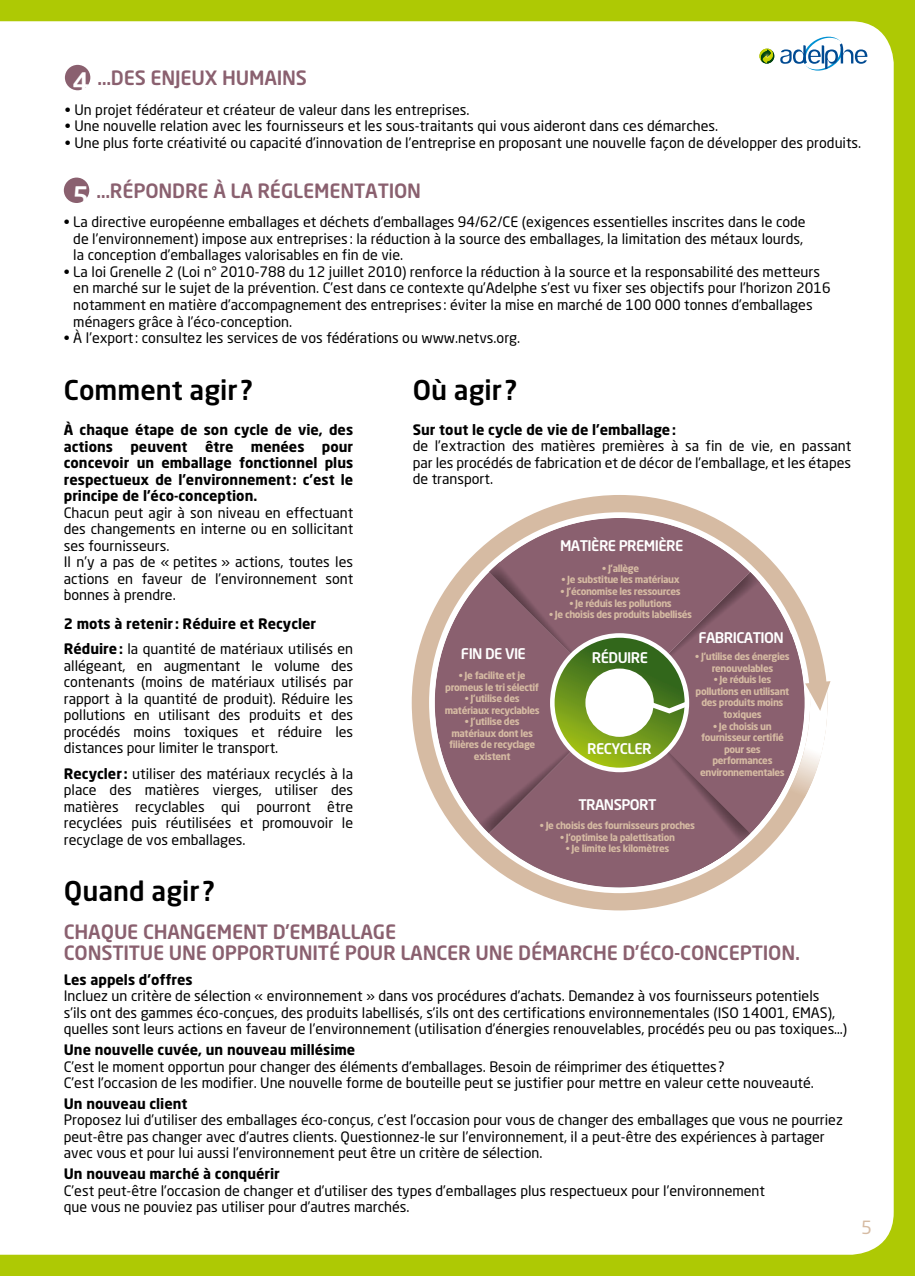
<style>
.page{position:relative;width:915px;height:1276px;background:#fff}
.page>*{position:absolute;margin:0;border:0;box-sizing:border-box;transform-origin:0 0}
.t1{font:500 27px "Neo Sans Std";color:#000}
.t2{font:500 26.55px "Neo Sans Std";color:#fff}
.t3{font:500 19.5px/21px "Neo Sans Std";letter-spacing:-.01em;color:#8a606f}
.t4{font:18px "Neo Sans Std";color:#d6bba3}
.t5{font:500 14.55px "Neo Sans Std";letter-spacing:-.04em;color:#fff}
.t6{font:14.25px/16.5px "Neo Sans Std";color:#000}
.t7{font:700 14.25px/16.5px "Neo Sans Std";color:#000;text-align:justify}
.t8{font:700 9.75px/11.6px "Neo Sans Std";letter-spacing:-.04em;color:#d6bba3;text-align:center}
.s1{font-weight:400}
.s2{font-weight:700}
</style>
<div class="page">
<div style="left:0;top:0;width:914px;height:1276px;background:#aec904"></div>
<div style="left:0;top:21px;width:893px;height:1233px;background:#fff"></div>
<div style="left:404px;top:488px;width:430px;height:429px;background:#fff;border-radius:50%"></div>
<svg style="left:411px;top:495px;width:416px;height:415px;background:#dbc3ae"></svg>
<svg style="left:750px;top:572px;width:54px;height:61px"></svg>
<svg style="left:750px;top:572px;width:10px;height:11px"></svg>
<svg style="left:488px;top:518px;width:262px;height:115px;background:#9c7881"></svg>
<img style="left:488px;top:562px;width:112px;height:10px">
<svg style="left:434px;top:572px;width:185px;height:261px;background:#9d7982"></svg>
<img style="left:479px;top:722px;width:9px;height:111px">
<svg style="left:488px;top:633px;width:346px;height:254px;background:#a08985"></svg>
<div style="left:65px;top:65px;width:25px;height:25px;background:#8a606f;border-radius:50%"></div>
<div style="left:64px;top:178px;width:25px;height:25px;background:#8a606f;border-radius:50%"></div>
<img style="left:754px;top:37px;width:32px;height:38px">
<img style="left:754px;top:38px;width:30px;height:36px">
<img style="left:760px;top:49px;width:14px;height:15px">
<img style="left:759px;top:49px;width:13px;height:14px">
<svg style="left:780px;top:37px;width:87px;height:34px;background:#c4d8e8"></svg>
<h2 class="t2" style="left:72px;top:66px;width:18px">4</h2>
<h3 class="t3" style="left:97px;top:67px;width:211px">…DES ENJEUX HUMAINS</h3>
<p class="t6" style="left:65px;top:101px;width:406px">• Un projet fédérateur et créateur de valeur dans les entreprises.</p>
<p class="t6" style="left:65px;top:118px;width:654px">• Une nouvelle relation avec les fournisseurs et les sous-traitants qui vous aideront dans ces démarches.</p>
<p class="t6" style="left:65px;top:134px;width:797px">• Une plus forte créativité ou capacité d’innovation de l’entreprise en proposant une nouvelle façon de développer des produits.</p>
<h2 class="t2" style="left:72px;top:180px;width:18px">5</h2>
<h3 class="t3" style="left:96px;top:180px;width:326px">…RÉPONDRE À LA RÉGLEMENTATION</h3>
<p class="t6" style="left:73px;top:214px;width:733px;text-indent:-9px">• La directive européenne emballages et déchets d’emballages 94/62/CE (exigences essentielles inscrites dans le code de l’environnement) impose aux entreprises : la réduction à la source des emballages, la limitation des métaux lourds, la conception d’emballages valorisables en fin de vie.</p>
<p class="t6" style="left:73px;top:263px;width:758px;text-indent:-9px">• La loi Grenelle 2 (Loi n° 2010-788 du 12 juillet 2010) renforce la réduction à la source et la responsabilité des metteurs en marché sur le sujet de la prévention. C’est dans ce contexte qu’Adelphe s’est vu fixer ses objectifs pour l’horizon 2016 notamment en matière d’accompagnement des entreprises : éviter la mise en marché de 100 000 tonnes d’emballages ménagers grâce à l’éco-conception.</p>
<p class="t6" style="left:64px;top:329px;width:458px">• À l’export : consultez les services de vos fédérations ou www.netvs.org.</p>
<h1 class="t1" style="left:64px;top:373px;width:190px">COMMENT AGIR ?</h1>
<h1 class="t1" style="left:412px;top:373px;width:106px">OÙ AGIR ?</h1>
<p class="t7" style="left:64px;top:421px;width:291px">À chaque étape de son cycle de vie, des actions peuvent être menées pour concevoir un emballage fonctionnel plus respectueux de l’environnement : c’est le principe de l’éco-conception.</p>
<p class="t6" style="left:64px;top:504px;width:291px">Chacun peut agir à son niveau en effectuant des changements en interne ou en sollicitant ses fournisseurs.<br>Il n’y a pas de « petites » actions, toutes les actions en faveur de l’environnement sont bonnes à prendre.</p>
<p class="t7" style="left:64px;top:611px;width:291px;line-height:25px">2 mots à retenir : Réduire et Recycler<br>Réduire : <span class="s1">la quantité de matériaux utilisés en</span></p>
<p class="t6" style="left:64px;top:657px;width:291px;text-align:justify">allégeant, en augmentant le volume des contenants (moins de matériaux utilisés par rapport à la quantité de produit). Réduire les pollutions en utilisant des produits et des procédés moins toxiques et réduire les distances pour limiter le transport.</p>
<p class="t6" style="left:64px;top:765px;width:291px;text-align:justify"><span class="s2">Recycler :</span> utiliser des matériaux recyclés à la place des matières vierges, utiliser des matières recyclables qui pourront être recyclées puis réutilisées et promouvoir le recyclage de vos emballages.</p>
<h1 class="t1" style="left:64px;top:874px;width:152px">QUAND AGIR ?</h1>
<p class="t7" style="left:412px;top:421px;width:264px">Sur tout le cycle de vie de l’emballage :</p>
<p class="t6" style="left:412px;top:437px;width:439px;text-align:justify">de l’extraction des matières premières à sa fin de vie, en passant par les procédés de fabrication et de décor de l’emballage, et les étapes de transport.</p>
<p class="t5" style="left:560px;top:536px;width:125px">MATIÈRE PREMIÈRE</p>
<p class="t8" style="left:602px;top:562px;width:38px">• J’allège</p>
<p class="t8" style="left:561px;top:574px;width:120px">• Je substitue les matériaux</p>
<p class="t8" style="left:560px;top:585px;width:122px">• J’économise les ressources</p>
<p class="t8" style="left:569px;top:597px;width:104px">• Je réduis les pollutions</p>
<p class="t8" style="left:549px;top:608px;width:144px">• Je choisis des produits labellisés</p>
<p class="t5" style="left:461px;top:644px;width:67px">FIN DE VIE</p>
<p class="t5" style="left:591px;top:648px;width:58px">RÉDUIRE</p>
<p class="t8" style="left:445px;top:669px;width:95px">• Je facilite et je promeus le tri sélectif</p>
<p class="t8" style="left:444px;top:692px;width:96px">• J’utilise des matériaux recyclables</p>
<p class="t8" style="left:449px;top:715px;width:88px">• J’utilise des matériaux dont les filières de recyclage existent</p>
<p class="t5" style="left:587px;top:739px;width:66px">RECYCLER</p>
<p class="t5" style="left:578px;top:795px;width:80px">TRANSPORT</p>
<p class="t5" style="left:698px;top:628px;width:87px">FABRICATION</p>
<p class="t8" style="left:695px;top:650px;width:96px">• J’utilise des énergies renouvelables</p>
<p class="t8" style="left:695px;top:673px;width:95px">• Je réduis les pollutions en utilisant des produits moins toxiques</p>
<p class="t8" style="left:700px;top:720px;width:86px">• Je choisis un fournisseur certifié pour ses performances environnementales</p>
<p class="t8" style="left:539px;top:819px;width:157px">• Je choisis des fournisseurs proches</p>
<p class="t8" style="left:560px;top:831px;width:116px">• J’optimise la palettisation</p>
<p class="t8" style="left:565px;top:842px;width:105px">• Je limite les kilomètres</p>
<h3 class="t3" style="left:64px;top:920px;width:737px">CHAQUE CHANGEMENT D’EMBALLAGE<br>CONSTITUE UNE OPPORTUNITÉ POUR LANCER UNE DÉMARCHE D’ÉCO-CONCEPTION.</h3>
<p class="t7" style="left:64px;top:971px;width:130px">Les appels d’offres</p>
<p class="t6" style="left:64px;top:987px;width:784px">Incluez un critère de sélection « environnement » dans vos procédures d’achats. Demandez à vos fournisseurs potentiels<br>s’ils ont des gammes éco-conçues, des produits labellisés, s’ils ont des certifications environnementales (ISO 14001, EMAS), quelles sont leurs actions en faveur de l’environnement (utilisation d’énergies renouvelables, procédés peu ou pas toxiques…)</p>
<p class="t7" style="left:64px;top:1041px;width:293px">Une nouvelle cuvée, un nouveau millésime</p>
<p class="t6" style="left:64px;top:1058px;width:751px">C’est le moment opportun pour changer des éléments d’emballages. Besoin de réimprimer des étiquettes ?<br>C’est l’occasion de les modifier. Une nouvelle forme de bouteille peut se justifier pour mettre en valeur cette nouveauté.</p>
<p class="t7" style="left:64px;top:1095px;width:125px">Un nouveau client</p>
<p class="t6" style="left:64px;top:1111px;width:780px">Proposez lui d’utiliser des emballages éco-conçus, c’est l’occasion pour vous de changer des emballages que vous ne pourriez peut-être pas changer avec d’autres clients. Questionnez-le sur l’environnement, il a peut-être des expériences à partager avec vous et pour lui aussi l’environnement peut être un critère de sélection.</p>
<p class="t7" style="left:64px;top:1165px;width:217px">Un nouveau marché à conquérir</p>
<p class="t6" style="left:64px;top:1182px;width:702px">C’est peut-être l’occasion de changer et d’utiliser des types d’emballages plus respectueux pour l’environnement que vous ne pouviez pas utiliser pour d’autres marchés.</p>
<p class="t4" style="left:860px;top:1216px;width:12px">5</p>
</div>
